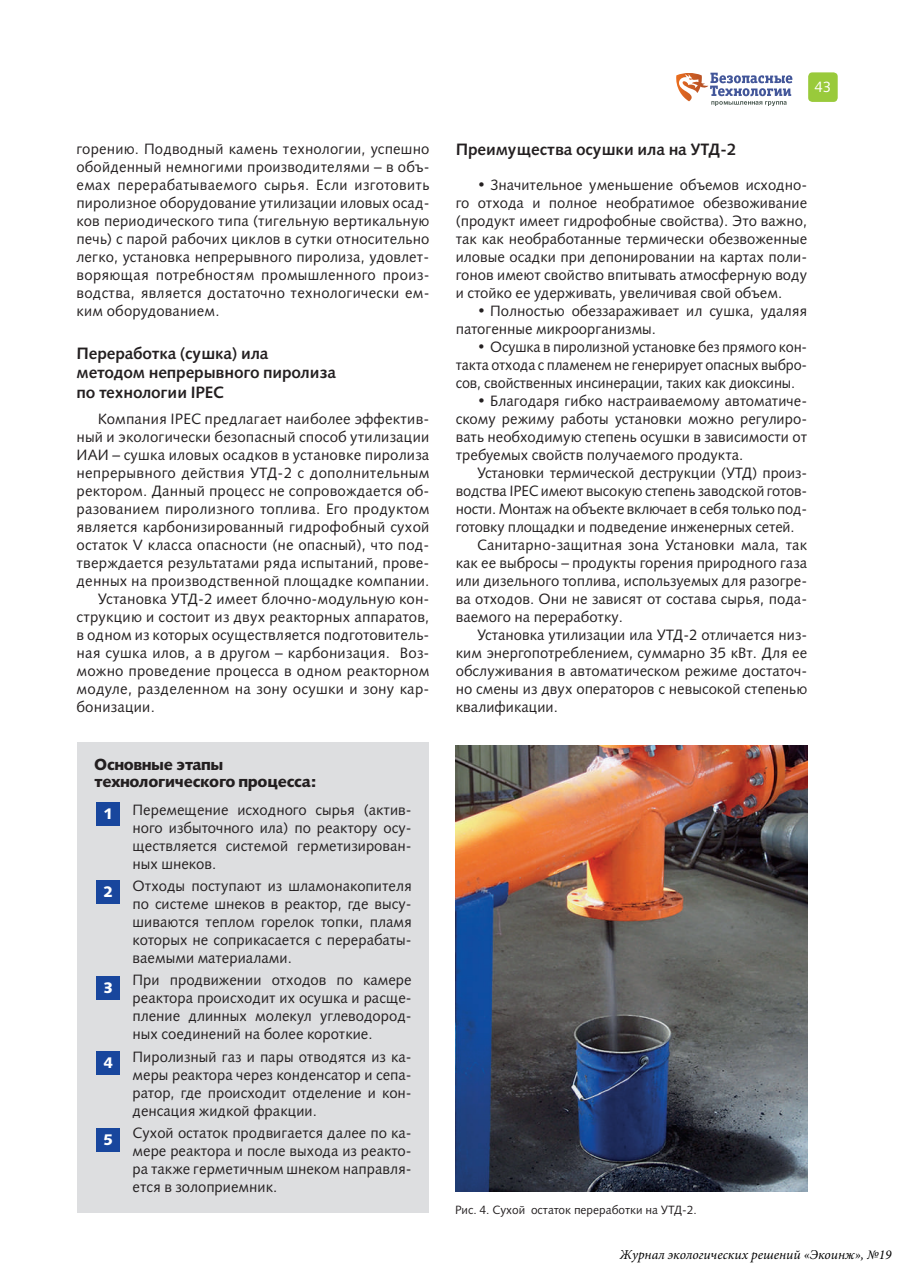
<style>
.page{position:relative;width:910px;height:1280px;background:#fff}
.page>*{position:absolute;margin:0;border:0;box-sizing:border-box;transform-origin:0 0}
.t1{font:700 16.5px/19.5px "Humanist 531 CBT";letter-spacing:-.01em;color:#231f20}
.t2{font:16.2px/16.5px "Humanist 531 C Black BT";letter-spacing:-.01em;color:#231f20}
.t3{font:15.45px "Humanist 531 C Black BT";color:#fff}
.t4{font:15px/18px "Humanist 531 CBT";color:#231f20;text-align:justify}
.t5{font:15px "Humanist 531 CBT";color:#fff}
.t6{font:italic 13.5px "Minion Pro";color:#000}
.t7{font:12px "Humanist 531 CBT";color:#231f20}
</style>
<div class="page">
<div style="left:77px;top:743px;width:352px;height:470px;background:#dddee0"></div>
<div style="left:808px;top:72px;width:30px;height:30px;background:#99ca3b;border-radius:4px"></div>
<svg style="left:676px;top:72px;width:116px;height:34px"></svg>
<div style="left:97px;top:802px;width:23px;height:24px;background:#18469d"></div>
<div style="left:97px;top:880px;width:23px;height:24px;background:#18469d"></div>
<div style="left:97px;top:976px;width:23px;height:24px;background:#18469d"></div>
<div style="left:97px;top:1051px;width:23px;height:24px;background:#18469d"></div>
<div style="left:97px;top:1128px;width:23px;height:24px;background:#18469d"></div>
<img style="left:456px;top:745px;width:351px;height:447px">
<p class="t4" style="left:77px;top:141px;width:354px">горению. Подводный камень технологии, успешно обойденный немногими производителями – в объ&shy;емах перерабатываемого сырья. Если изготовить пиролизное оборудование утилизации иловых осад&shy;ков периодического типа (тигельную вертикальную печь) с парой рабочих циклов в сутки относительно легко, установка непрерывного пиролиза, удовлет&shy;воряющая потребностям промышленного произ&shy;водства, является достаточно технологически ем&shy;ким оборудованием.</p>
<p class="t1" style="left:77px;top:345px;width:261px">Переработка (сушка) ила методом непрерывного пиролиза по технологии IPEC</p>
<p class="t4" style="left:98px;top:411px;width:333px">Компания IPEC предлагает наиболее эффектив-</p>
<p class="t4" style="left:77px;top:429px;width:354px">ный и экологически безопасный способ утилизации</p>
<p class="t4" style="left:77px;top:447px;width:354px">ИАИ – сушка иловых осадков в установке пиролиза</p>
<p class="t4" style="left:77px;top:465px;width:354px">непрерывного действия УТД-2 с дополнительным</p>
<p class="t4" style="left:77px;top:483px;width:354px">ректором. Данный процесс не сопровождается об-</p>
<p class="t4" style="left:77px;top:501px;width:354px">разованием пиролизного топлива. Его продуктом</p>
<p class="t4" style="left:77px;top:519px;width:354px">является карбонизированный гидрофобный сухой</p>
<p class="t4" style="left:77px;top:537px;width:354px">остаток V класса опасности (не опасный), что под-</p>
<p class="t4" style="left:77px;top:555px;width:354px">тверждается результатами ряда испытаний, прове-</p>
<p class="t4" style="left:77px;top:573px;width:354px">денных на производственной площадке компании.</p>
<p class="t4" style="left:98px;top:591px;width:333px">Установка УТД-2 имеет блочно-модульную кон-</p>
<p class="t4" style="left:77px;top:609px;width:354px">струкцию и состоит из двух реакторных аппаратов,</p>
<p class="t4" style="left:77px;top:627px;width:354px">в одном из которых осуществляется подготовитель-</p>
<p class="t4" style="left:77px;top:645px;width:354px">ная сушка илов, а в другом – карбонизация. Воз-</p>
<p class="t4" style="left:77px;top:663px;width:354px">можно проведение процесса в одном реакторном</p>
<p class="t4" style="left:77px;top:681px;width:354px">модуле, разделенном на зону осушки и зону кар-</p>
<p class="t4" style="left:77px;top:699px;width:80px">бонизации.</p>
<p class="t2" style="left:94px;top:758px;width:224px">Основные этапы технологического процесса:</p>
<p class="t4" style="left:133px;top:802px;width:281px">Перемещение исходного сырья (актив&shy;ного избыточного ила) по реактору осу&shy;ществляется системой герметизирован&shy;ных шнеков.</p>
<p class="t4" style="left:133px;top:878px;width:281px">Отходы поступают из шламонакопителя по системе шнеков в реактор, где высу&shy;шиваются теплом горелок топки, пламя которых не соприкасается с перерабаты&shy;ваемыми материалами.</p>
<p class="t4" style="left:133px;top:972px;width:281px">При продвижении отходов по камере реактора происходит их осушка и расще&shy;пление длинных молекул углеводород&shy;ных соединений на более короткие.</p>
<p class="t4" style="left:133px;top:1049px;width:281px">Пиролизный газ и пары отводятся из ка&shy;меры реактора через конденсатор и сепа&shy;ратор, где происходит отделение и кон&shy;денсация жидкой фракции.</p>
<p class="t4" style="left:133px;top:1125px;width:281px">Сухой остаток продвигается далее по ка&shy;мере реактора и после выхода из реакто&shy;ра также герметичным шнеком направля&shy;ется в золоприемник.</p>
<p class="t3" style="left:104px;top:807px;width:11px">1</p>
<p class="t3" style="left:104px;top:885px;width:11px">2</p>
<p class="t3" style="left:104px;top:981px;width:11px">3</p>
<p class="t3" style="left:104px;top:1056px;width:11px">4</p>
<p class="t3" style="left:104px;top:1133px;width:11px">5</p>
<p class="t5" style="left:815px;top:81px;width:18px">43</p>
<p class="t1" style="left:456px;top:141px;width:282px">Преимущества осушки ила на УТД-2</p>
<p class="t4" style="left:456px;top:177px;width:353px;text-indent:21px">• Значительное уменьшение объемов исходно&shy;го отхода и полное необратимое обезвоживание (продукт имеет гидрофобные свойства). Это важно, так как необработанные термически обезвоженные иловые осадки при депонировании на картах поли&shy;гонов имеют свойство впитывать атмосферную воду и стойко ее удерживать, увеличивая свой объем.</p>
<p class="t4" style="left:456px;top:303px;width:353px;text-indent:21px">• Полностью обеззараживает ил сушка, удаляя патогенные микроорганизмы.</p>
<p class="t4" style="left:456px;top:339px;width:353px;text-indent:21px">• Осушка в пиролизной установке без прямого кон&shy;такта отхода с пламенем не генерирует опасных выбро&shy;сов, свойственных инсинерации, таких как диоксины.</p>
<p class="t4" style="left:456px;top:393px;width:353px;text-indent:21px">• Благодаря гибко настраиваемому автоматиче&shy;скому режиму работы установки можно регулиро&shy;вать необходимую степень осушки в зависимости от требуемых свойств получаемого продукта.</p>
<p class="t4" style="left:477px;top:465px;width:332px">Установки термической деструкции (УТД) произ-</p>
<p class="t4" style="left:456px;top:483px;width:353px">водства IPEC имеют высокую степень заводской готов-</p>
<p class="t4" style="left:456px;top:501px;width:353px">ности. Монтаж на объекте включает в себя только под-</p>
<p class="t4" style="left:456px;top:519px;width:340px">готовку площадки и подведение инженерных сетей.</p>
<p class="t4" style="left:477px;top:537px;width:332px">Санитарно-защитная зона Установки мала, так</p>
<p class="t4" style="left:456px;top:555px;width:353px">как ее выбросы – продукты горения природного газа</p>
<p class="t4" style="left:456px;top:573px;width:353px">или дизельного топлива, используемых для разогре-</p>
<p class="t4" style="left:456px;top:591px;width:353px">ва отходов. Они не зависят от состава сырья, пода-</p>
<p class="t4" style="left:456px;top:609px;width:169px">ваемого на переработку.</p>
<p class="t4" style="left:477px;top:627px;width:332px">Установка утилизации ила УТД-2 отличается низ-</p>
<p class="t4" style="left:456px;top:645px;width:353px">ким энергопотреблением, суммарно 35 кВт. Для ее</p>
<p class="t4" style="left:456px;top:663px;width:353px">обслуживания в автоматическом режиме достаточ-</p>
<p class="t4" style="left:456px;top:681px;width:353px">но смены из двух операторов с невысокой степенью</p>
<p class="t4" style="left:456px;top:699px;width:104px">квалификации.</p>
<p class="t7" style="left:455px;top:1205px;width:243px">Рис. 4. Сухой остаток переработки на УТД-2.</p>
<p class="t6" style="left:620px;top:1245px;width:273px">Журнал экологических решений «Экоинж», №19</p>
</div>
